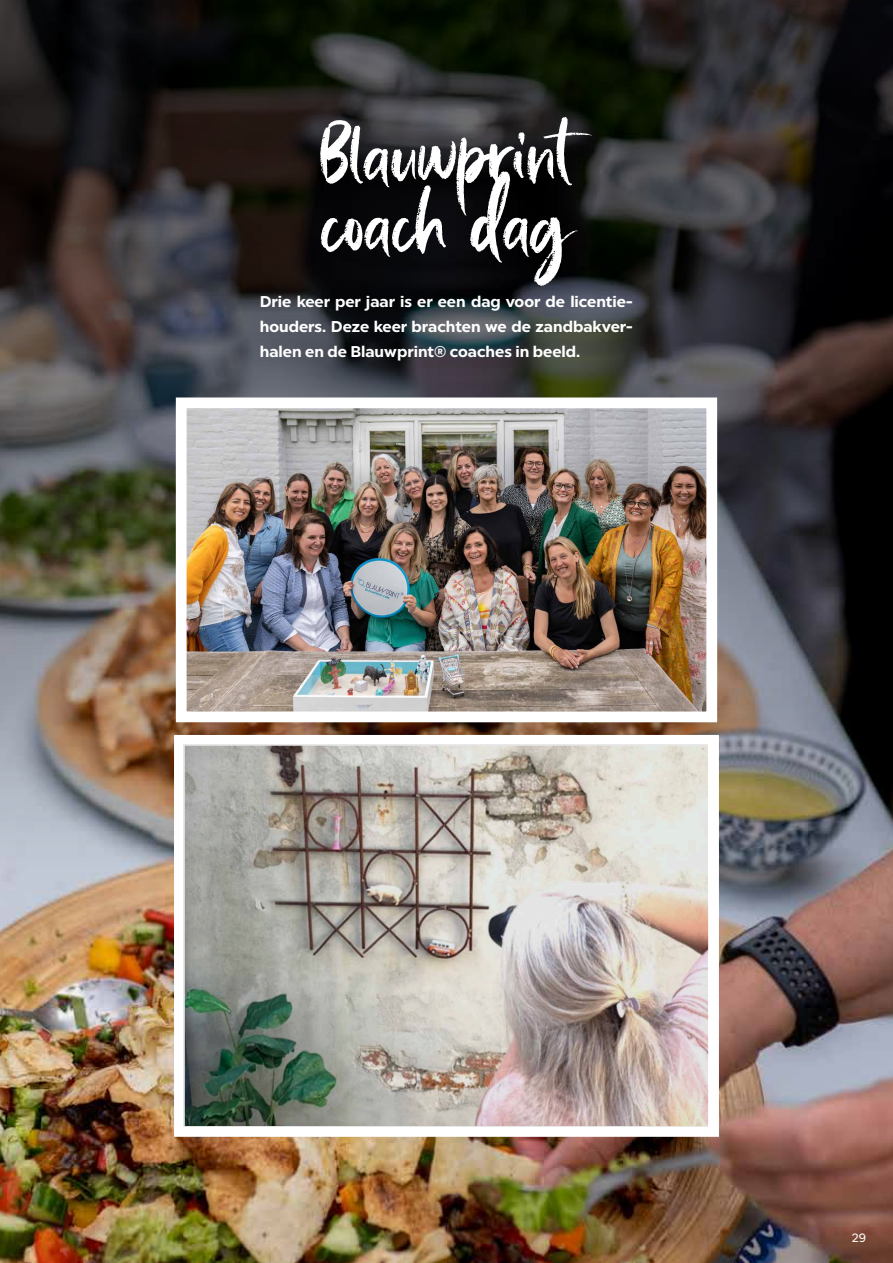
<style>
.page{position:relative;width:893px;height:1263px;background:#fff}
.page>*{position:absolute;margin:0;border:0;box-sizing:border-box;transform-origin:0 0}
.t1{font:93px/69.4px "Baille Simpson";letter-spacing:-.01em;color:#fff}
.t2{font:700 15.6px/25.3px "Chronica Pro";color:#fff;text-align:justify}
.t3{font:italic 12px "Chronica Pro";color:#fff}
</style>
<div class="page">
<img style="left:0;top:0;width:893px;height:1263px">
<img style="left:188px;top:409px;width:517px;height:301px">
<div style="left:176px;top:397px;width:541px;height:325px;border:11px solid #fff"></div>
<img style="left:184px;top:744px;width:524px;height:382px">
<h1 class="t1" style="left:320px;top:116px;width:255px">Blauwprint coach dag</h1>
<p class="t2" style="left:260px;top:288px;width:375px">Drie keer per jaar is er een dag voor de licentie&shy;houders. Deze keer brachten we de zandbakver&shy;halen en de Blauwprint® coaches in beeld.</p>
<p class="t3" style="left:852px;top:1229px;width:16px">29</p>
</div>
